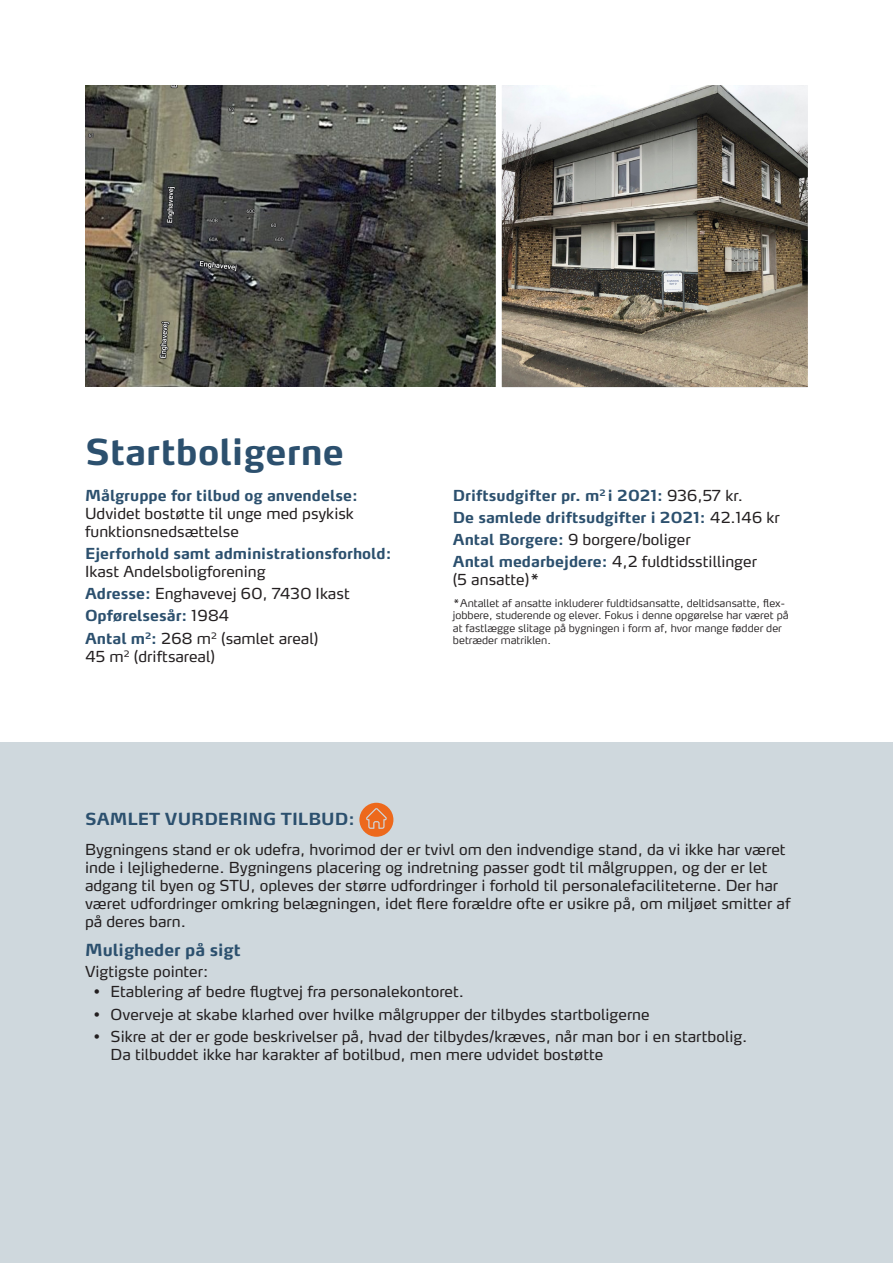
<style>
.page{position:relative;width:893px;height:1263px;background:#fff}
.page>*{position:absolute;margin:0;border:0;box-sizing:border-box;transform-origin:0 0}
.titel{font:700 35.4px "Max OT";color:#2c506e}
.mellemrubrik{font:700 16.5px "Max OT";color:#2c506e}
.bullet{font:15px/18px "Max OT";color:#231f20}
.brød{font:15px/18px "Max OT";color:#231f20}
.brød-2{font:700 15px/18px "Max OT";color:#2c506e}
.brød-3{font:300 10.5px/12.6px "Max OT";color:#231f20}
.s1{font-weight:700;color:#2c506e}
.s2{font-weight:400;color:#231f20}
</style>
<div class="page">
<img style="left:85px;top:85px;width:408px;height:302px">
<div style="left:0;top:743px;width:893px;height:520px;background:#cfd8dd"></div>
<svg style="left:359px;top:803px;width:34px;height:34px"></svg>
<svg style="left:493px;top:85px;width:315px;height:303px;background:#8a8479"></svg>
<p class="titel" style="left:85px;top:430px;width:260px">Startboligerne</p>
<p class="brød" style="left:85px;top:487px;width:274px"><span class="s1">Målgruppe for tilbud og anvendelse:<br></span>Udvidet bostøtte til unge med psykisk funktionsnedsættelse</p>
<p class="brød-2" style="left:85px;top:545px;width:308px">Ejerforhold samt administrationsforhold:<br><span class="s2">Ikast Andelsboligforening</span></p>
<p class="brød" style="left:85px;top:586px;width:266px"><span class="s1">Adresse:</span> Enghavevej 60, 7430 Ikast</p>
<p class="brød-2" style="left:85px;top:608px;width:146px">Opførelsesår: <span class="s2">1984</span></p>
<p class="brød" style="left:85px;top:630px;width:235px"><span class="s1">Antal m</span><sup>2</sup><span class="s1">:</span> 268 m<sup>2</sup> (samlet areal)<br>45 m<sup>2</sup> (driftsareal)</p>
<p class="brød-2" style="left:453px;top:487px;width:288px">Driftsudgifter pr. m<sup>2</sup> i 2021: <span class="s2">936,57 kr.</span></p>
<p class="brød-2" style="left:453px;top:509px;width:328px">De samlede driftsudgifter i 2021: <span class="s2">42.146 kr</span></p>
<p class="brød" style="left:453px;top:532px;width:239px"><span class="s1">Antal Borgere:</span> 9 borgere/boliger</p>
<p class="brød" style="left:453px;top:554px;width:306px"><span class="s1">Antal medarbejdere:</span> 4,2 fuldtidsstillinger (5 ansatte)*</p>
<p class="brød-3" style="left:453px;top:597px;width:337px">*Antallet af ansatte inkluderer fuldtidsansatte, deltidsansatte, flex&shy;jobbere, studerende og elever. Fokus i denne opgørelse har været på at fastlægge slitage på bygningen i form af, hvor mange fødder der betræder matriklen.</p>
<p class="mellemrubrik" style="left:85px;top:808px;width:271px">SAMLET VURDERING TILBUD:</p>
<p class="bullet" style="left:85px;top:841px;width:707px">Bygningens stand er ok udefra, hvorimod der er tvivl om den indvendige stand, da vi ikke har været inde i lejlighederne. Bygningens placering og indretning passer godt til målgruppen, og der er let adgang til byen og STU, opleves der større udfordringer i forhold til personalefaciliteterne. Der har været udfordringer omkring belægningen, idet flere forældre ofte er usikre på, om miljøet smitter af på deres barn.</p>
<p class="mellemrubrik" style="left:85px;top:939px;width:157px">Muligheder på sigt</p>
<p class="brød" style="left:85px;top:964px;width:125px">Vigtigste pointer:</p>
<p class="bullet" style="left:111px;top:984px;width:352px">Etablering af bedre flugtvej fra personalekontoret.</p>
<p class="bullet" style="left:111px;top:1006px;width:541px">Overveje at skabe klarhed over hvilke målgrupper der tilbydes startboligerne</p>
<p class="bullet" style="left:111px;top:1028px;width:635px">Sikre at der er gode beskrivelser på, hvad der tilbydes/kræves, når man bor i en startbolig.<br>Da tilbuddet ikke har karakter af botilbud, men mere udvidet bostøtte</p>
</div>
